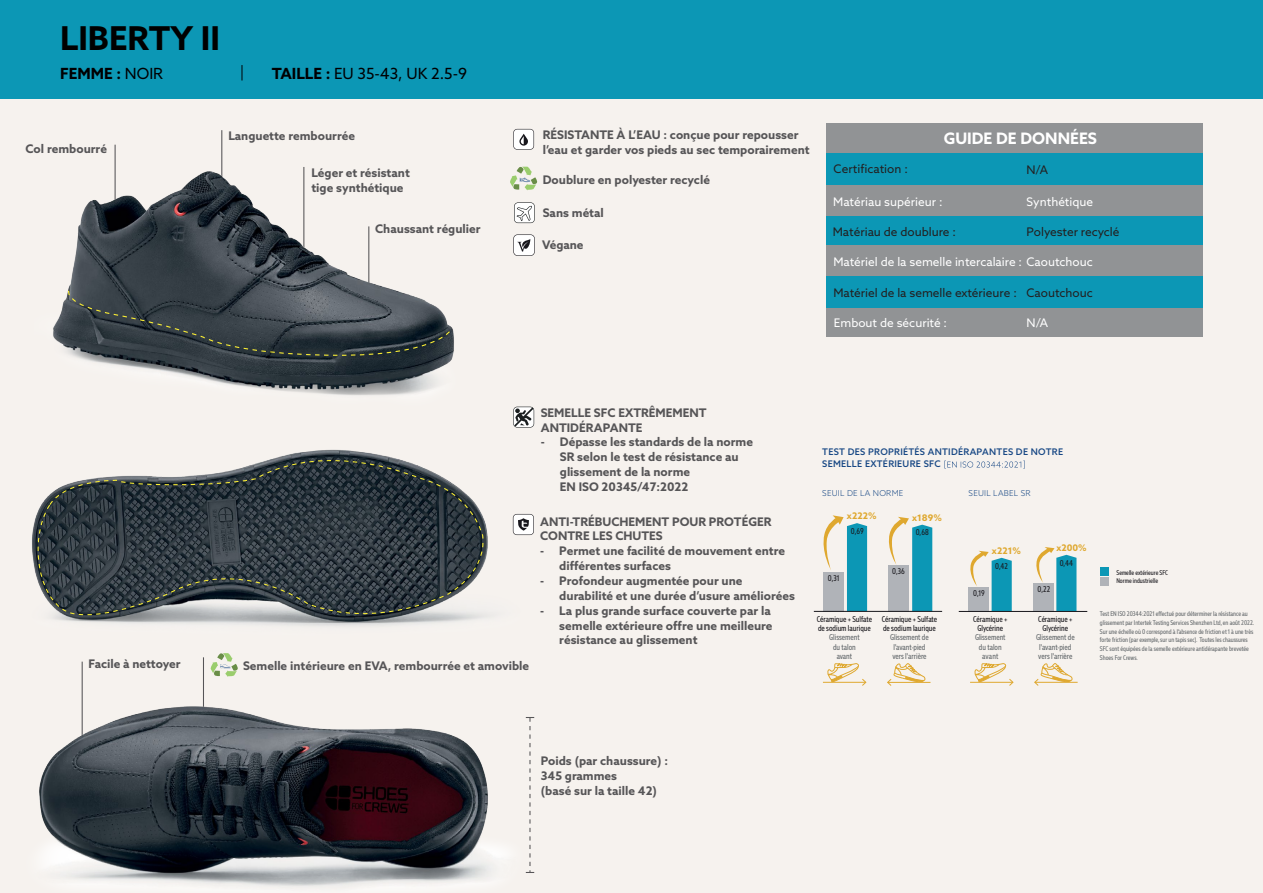
<style>
.page{position:relative;width:1263px;height:893px;background:#f6f2ee}
.page>*{position:absolute;margin:0;border:0;box-sizing:border-box;transform-origin:0 0}
.t1{font:700 32.85px "Azo Sans";color:#000}
.t2{font:700 15.75px "Azo Sans";color:#fff}
.t3{font:15.45px "Azo Sans";color:#000002}
.t4{font:700 15.45px "Azo Sans";color:#000002}
.t5{font:700 11.85px/14.9px "Azo Sans";color:#565557}
.t6{font:11.85px "Azo Sans";color:#231f20}
.t7{font:11.85px "Azo Sans";color:#fff}
.t8{font:500 9.15px/12.1px "Azo Sans";letter-spacing:.03em;color:#184885}
.t9{font:700 9.15px "Azo Sans";color:#dfa82f}
.t10{font:8.1px/9.1px "Azo Sans 2 Condensed";color:#18171c}
.t11{font:8.1px/9.1px "Azo Sans 2 Condensed";color:#64696c;text-align:center}
.t12{font:300 8.1px "Azo Sans";letter-spacing:.03em;color:#184885}
.t13{font:6.6px/8.7px "Azo Sans 2 Condensed";color:#64696c}
.t14{font:6.6px/8.7px "Azo Sans 2 Condensed";color:#18171c}
.s1{font-weight:400}
.s2{font-weight:700}
</style>
<div class="page">
<div style="left:0;top:0;width:1263px;height:98px;background:#0c97b5"></div>
<svg style="left:242px;top:65px;width:1px;height:16px"></svg>
<div style="left:826px;top:123px;width:377px;height:213px;background:#0c97b5"></div>
<div style="left:826px;top:123px;width:377px;height:29px;background:#919395"></div>
<div style="left:826px;top:185px;width:377px;height:31px;background:#919395"></div>
<div style="left:826px;top:245px;width:377px;height:31px;background:#919395"></div>
<div style="left:826px;top:308px;width:377px;height:28px;background:#919395"></div>
<div style="left:1100px;top:567px;width:8px;height:8px;background:#0c97b5"></div>
<div style="left:1100px;top:577px;width:8px;height:9px;background:#b0b3b8"></div>
<svg style="left:944px;top:461px;width:81px;height:7px"></svg>
<hr style="left:888px;top:682px;width:42px;height:1px;background:#dfa82f">
<svg style="left:887px;top:663px;width:39px;height:23px"></svg>
<hr style="left:970px;top:682px;width:43px;height:1px;background:#dfa82f">
<svg style="left:974px;top:663px;width:39px;height:23px"></svg>
<hr style="left:823px;top:682px;width:43px;height:1px;background:#dfa82f">
<svg style="left:827px;top:663px;width:39px;height:23px"></svg>
<hr style="left:1035px;top:682px;width:43px;height:1px;background:#dfa82f">
<svg style="left:1034px;top:663px;width:39px;height:23px"></svg>
<hr style="left:959px;top:611px;width:128px;height:1px;background:#18171c">
<hr style="left:814px;top:611px;width:128px;height:1px;background:#18171c">
<svg style="left:1034px;top:547px;width:42px;height:64px"></svg>
<svg style="left:967px;top:551px;width:45px;height:60px"></svg>
<svg style="left:886px;top:517px;width:46px;height:94px"></svg>
<svg style="left:820px;top:515px;width:47px;height:96px"></svg>
<hr style="left:221px;top:130px;width:1px;height:85px;background:#565557">
<hr style="left:115px;top:145px;width:1px;height:59px;background:#565557">
<hr style="left:82px;top:662px;width:1px;height:94px;background:#565557">
<svg style="left:210px;top:653px;width:28px;height:24px"></svg>
<hr style="left:203px;top:657px;width:1px;height:56px;background:#565557">
<svg style="left:32px;top:449px;width:455px;height:178px"></svg>
<img style="left:53px;top:153px;width:401px;height:242px">
<svg style="left:64px;top:290px;width:389px;height:67px;background:#434c51"></svg>
<img style="left:39px;top:687px;width:493px;height:201px">
<svg style="left:513px;top:514px;width:21px;height:21px"></svg>
<svg style="left:513px;top:407px;width:21px;height:21px"></svg>
<svg style="left:514px;top:202px;width:21px;height:21px"></svg>
<svg style="left:510px;top:167px;width:27px;height:23px"></svg>
<svg style="left:513px;top:129px;width:21px;height:21px"></svg>
<svg style="left:513px;top:234px;width:22px;height:22px"></svg>
<h1 class="t1" style="left:60px;top:16px;width:161px">LIBERTY II</h1>
<h3 class="t4" style="left:60px;top:64px;width:105px">FEMME : <span class="s1">NOIR</span></h3>
<h3 class="t3" style="left:272px;top:64px;width:197px"><span class="s2">TAILLE :</span> EU 35-43, UK 2.5-9</h3>
<p class="t5" style="left:26px;top:141px;width:83px">Col rembourré</p>
<p class="t5" style="left:228px;top:128px;width:128px">Languette rembourrée</p>
<p class="t5" style="left:311px;top:165px;width:100px">Léger et résistant tige synthétique</p>
<p class="t5" style="left:375px;top:221px;width:107px">Chaussant régulier</p>
<p class="t5" style="left:543px;top:127px;width:268px">RÉSISTANTE À L’EAU : conçue pour repousser l’eau et garder vos pieds au sec temporairement</p>
<p class="t5" style="left:543px;top:172px;width:169px">Doublure en polyester recyclé</p>
<p class="t5" style="left:543px;top:205px;width:62px">Sans métal</p>
<p class="t5" style="left:542px;top:237px;width:43px">Végane</p>
<h2 class="t2" style="left:944px;top:128px;width:155px">GUIDE DE DONNÉES</h2>
<p class="t6" style="left:834px;top:161px;width:76px">Certification :</p>
<p class="t7" style="left:833px;top:194px;width:111px">Matériau supérieur :</p>
<p class="t6" style="left:833px;top:224px;width:125px">Matériau de doublure :</p>
<p class="t7" style="left:833px;top:254px;width:261px">Matériel de la semelle intercalaire : Caoutchouc</p>
<p class="t6" style="left:833px;top:285px;width:185px">Matériel de la semelle extérieure :</p>
<p class="t7" style="left:834px;top:315px;width:115px">Embout de sécurité :</p>
<p class="t6" style="left:1026px;top:162px;width:23px">N/A</p>
<p class="t7" style="left:1026px;top:194px;width:68px">Synthétique</p>
<p class="t6" style="left:1026px;top:224px;width:94px">Polyester recyclé</p>
<p class="t6" style="left:1026px;top:285px;width:68px">Caoutchouc</p>
<p class="t7" style="left:1026px;top:315px;width:23px">N/A</p>
<p class="t5" style="left:89px;top:656px;width:93px">Facile à nettoyer</p>
<p class="t5" style="left:243px;top:658px;width:288px">Semelle intérieure en EVA, rembourrée et amovible</p>
<p class="t5" style="left:541px;top:405px;width:167px">SEMELLE SFC EXTRÊMEMENT<br>ANTIDÉRAPANTE</p>
<p class="t5" style="left:560px;top:435px;width:195px;text-indent:-19px">- Dépasse les standards de la norme<br>SR selon le test de résistance au glissement de la norme<br>EN ISO 20345/47:2022</p>
<p class="t5" style="left:540px;top:514px;width:233px">ANTI-TRÉBUCHEMENT POUR PROTÉGER<br>CONTRE LES CHUTES</p>
<p class="t5" style="left:559px;top:543px;width:227px;text-indent:-19px">- Permet une facilité de mouvement entre différentes surfaces</p>
<p class="t5" style="left:559px;top:573px;width:237px;text-indent:-19px">- Profondeur augmentée pour une durabilité et une durée d’usure améliorées</p>
<p class="t5" style="left:559px;top:603px;width:215px;text-indent:-19px">- La plus grande surface couverte par la semelle extérieure offre une meilleure résistance au glissement</p>
<p class="t8" style="left:822px;top:446px;width:242px">TEST DES PROPRIÉTÉS ANTIDÉRAPANTES DE NOTRE<br>SEMELLE EXTÉRIEURE SFC</p>
<p class="t12" style="left:822px;top:488px;width:83px">SEUIL DE LA NORME</p>
<p class="t12" style="left:969px;top:488px;width:64px">SEUIL LABEL SR</p>
<p class="t10" style="left:851px;top:527px;width:14px">0,69</p>
<p class="t10" style="left:828px;top:573px;width:13px">0,31</p>
<p class="t9" style="left:847px;top:510px;width:31px">x222%</p>
<p class="t9" style="left:912px;top:511px;width:31px">x189%</p>
<p class="t10" style="left:916px;top:528px;width:14px">0,68</p>
<p class="t9" style="left:992px;top:545px;width:30px">x221%</p>
<p class="t9" style="left:1056px;top:542px;width:32px">x200%</p>
<p class="t10" style="left:995px;top:561px;width:14px">0,42</p>
<p class="t10" style="left:1060px;top:559px;width:15px">0,44</p>
<p class="t10" style="left:892px;top:567px;width:14px">0,36</p>
<p class="t10" style="left:817px;top:615px;width:57px">Céramique + Sulfate de sodium laurique</p>
<p class="t11" style="left:829px;top:633px;width:32px">Glissement du talon avant</p>
<p class="t10" style="left:882px;top:615px;width:57px">Céramique + Sulfate de sodium laurique</p>
<p class="t11" style="left:890px;top:633px;width:40px;text-align:left">Glissement de l'avant-pied vers l'arrière</p>
<p class="t10" style="left:973px;top:589px;width:13px">0,19</p>
<p class="t10" style="left:973px;top:615px;width:36px;text-align:center">Céramique +<br>Glycérine</p>
<p class="t11" style="left:975px;top:633px;width:32px">Glissement du talon avant</p>
<p class="t10" style="left:1037px;top:584px;width:14px">0,22</p>
<p class="t10" style="left:1038px;top:615px;width:36px;text-align:center">Céramique +<br>Glycérine</p>
<p class="t11" style="left:1036px;top:633px;width:40px;text-align:left">Glissement de l'avant-pied vers l'arrière</p>
<p class="t14" style="left:1116px;top:568px;width:53px">Semelle extérieure SFC<br>Norme industrielle</p>
<p class="t13" style="left:1100px;top:610px;width:156px">Test EN ISO 20344:2021 effectué pour déterminer la résistance au glissement par Intertek Testing Services Shenzhen Ltd, en août 2022.<br>Sur une échelle où 0 correspond à l’absence de friction et 1 à une très forte friction (par exemple, sur un tapis sec). Toutes les chaussures SFC sont équipées de la semelle extérieure antidérapante brevetée Shoes For Crews.</p>
<p class="t5" style="left:541px;top:753px;width:129px">Poids (par chaussure) :<br>345 grammes<br>(basé sur la taille 42)</p>
</div>
